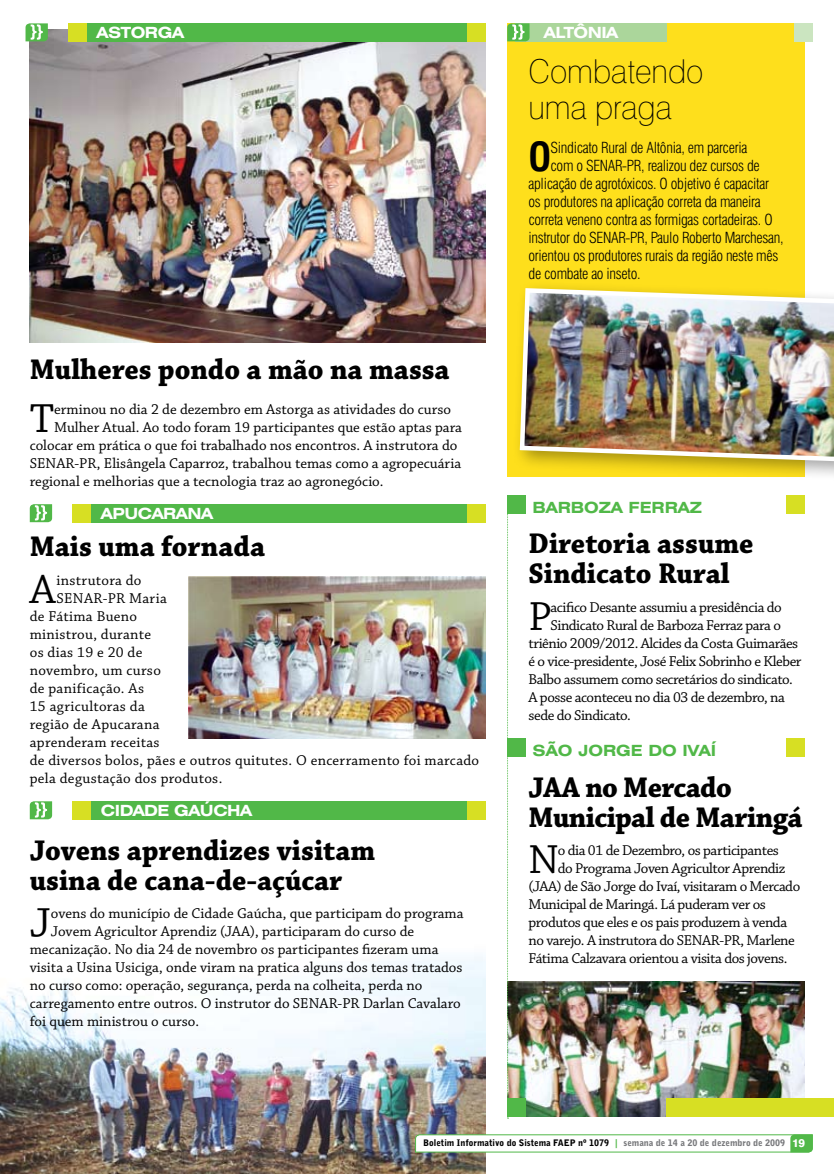
<style>
.page{position:relative;width:834px;height:1174px;background:#fff}
.page>*{position:absolute;margin:0;border:0;box-sizing:border-box;transform-origin:0 0}
.t1{font:42.75px "Chaparral Pro";color:#000}
.t2{font:700 condensed 39px "Swiss 721 BT";color:#000}
.t3{font:100 33px/36px "Swiss 721 BT";color:#000;scale:.96 1}
.t4{font:700 30px/30px "Chaparral Pro";color:#000;scale:.96 1}
.t5{font:700 30px/30px "Chaparral Pro";letter-spacing:-.02em;color:#000;scale:.96 1}
.t6{font:700 expanded 15.45px "Swiss 721 BT";letter-spacing:-.03em;color:#fff}
.t7{font:700 expanded 15.45px "Swiss 721 BT";color:#51b848}
.t8{font:15px "Chaparral Pro";color:#000}
.t9{font:15px "Chaparral Pro";letter-spacing:-.03em;color:#000}
.t10{font:300 condensed 15px "Swiss 721 BT";letter-spacing:-.02em;color:#000}
.t11{font:15px "Chaparral Pro";letter-spacing:.02em;color:#000}
.t12{font:900 9px "Bell Gothic BT";color:#000}
.s1{font-family:"Bell Centennial BT Bold Listing";font-weight:400;color:#51b848}
.s2{color:#77787b}
.s3{font-family:"Swiss 721 BT";font-weight:800;font-size:11.25px;color:#fff}
</style>
<div class="page">
<img style="left:508px;top:981px;width:296px;height:135px">
<img style="left:30px;top:30px;width:456px;height:312px">
<img style="left:0;top:956px;width:486px;height:218px">
<svg style="left:415px;top:1134px;width:398px;height:18px"></svg>
<div style="left:68px;top:23px;width:418px;height:18px;background:#51b848"></div>
<div style="left:68px;top:23px;width:18px;height:18px;background:#d7df23"></div>
<svg style="left:26px;top:23px;width:22px;height:18px"></svg>
<div style="left:468px;top:23px;width:18px;height:18px;background:#d7df23"></div>
<div style="left:507px;top:23px;width:297px;height:375px;background:#fedf1c"></div>
<div style="left:515px;top:23px;width:151px;height:18px;background:#abd69b"></div>
<svg style="left:507px;top:23px;width:22px;height:18px"></svg>
<div style="left:794px;top:23px;width:18px;height:18px;background:#cbe5c0"></div>
<div style="left:72px;top:801px;width:414px;height:18px;background:#51b848"></div>
<div style="left:72px;top:801px;width:18px;height:18px;background:#d7df23"></div>
<svg style="left:30px;top:801px;width:22px;height:18px"></svg>
<div style="left:468px;top:801px;width:18px;height:18px;background:#d7df23"></div>
<div style="left:72px;top:504px;width:414px;height:18px;background:#51b848"></div>
<div style="left:72px;top:504px;width:18px;height:18px;background:#d7df23"></div>
<svg style="left:30px;top:504px;width:22px;height:18px"></svg>
<div style="left:468px;top:504px;width:18px;height:18px;background:#d7df23"></div>
<div style="left:666px;top:1098px;width:167px;height:18px;background:#d7df23"></div>
<div style="left:507px;top:1098px;width:18px;height:18px;background:#51b848"></div>
<svg style="left:507px;top:513px;width:1px;height:605px"></svg>
<div style="left:786px;top:495px;width:18px;height:18px;background:#d7df23"></div>
<div style="left:507px;top:495px;width:18px;height:18px;background:#51b848"></div>
<img style="left:189px;top:576px;width:297px;height:162px">
<div style="left:511px;top:279px;width:322px;height:210px;background:#000;opacity:.35"></div>
<img style="left:517px;top:286px;width:316px;height:178px">
<div style="left:786px;top:738px;width:18px;height:18px;background:#d7df23"></div>
<div style="left:507px;top:738px;width:18px;height:18px;background:#51b848"></div>
<p class="t6" style="left:97px;top:23px;width:89px">ASTORGA</p>
<p class="t6" style="left:543px;top:23px;width:76px">ALTÔNIA</p>
<h3 class="t4" style="left:30px;top:356px;width:439px">Mulheres pondo a mão na massa</h3>
<h1 class="t1" style="left:30px;top:395px;width:26px">T</h1>
<p class="t8" style="left:54px;top:401px;width:398px">erminou no dia 2 de dezembro em Astorga as atividades do curso</p>
<p class="t8" style="left:54px;top:419px;width:409px">Mulher Atual. Ao todo foram 19 participantes que estão aptas para</p>
<p class="t8" style="left:30px;top:437px;width:429px">colocar em prática o que foi trabalhado nos encontros. A instrutora do</p>
<p class="t8" style="left:30px;top:455px;width:433px">SENAR-PR, Elisângela Caparroz, trabalhou temas como a agropecuária</p>
<p class="t8" style="left:30px;top:473px;width:355px">regional e melhorias que a tecnologia traz ao agronegócio.</p>
<p class="t6" style="left:101px;top:504px;width:114px">APUCARANA</p>
<h3 class="t4" style="left:30px;top:532px;width:246px">Mais uma fornada</h3>
<h1 class="t1" style="left:30px;top:566px;width:27px">A</h1>
<p class="t11" style="left:57px;top:572px;width:86px">instrutora do</p>
<p class="t11" style="left:57px;top:590px;width:112px">SENAR-PR Maria</p>
<p class="t11" style="left:30px;top:608px;width:109px">de Fátima Bueno</p>
<p class="t11" style="left:30px;top:626px;width:123px">ministrou, durante</p>
<p class="t11" style="left:30px;top:644px;width:114px">os dias 19 e 20 de</p>
<p class="t11" style="left:30px;top:662px;width:133px">novembro, um curso</p>
<p class="t11" style="left:30px;top:680px;width:116px">de panificação. As</p>
<p class="t11" style="left:30px;top:698px;width:116px">15 agricultoras da</p>
<p class="t11" style="left:30px;top:716px;width:131px">região de Apucarana</p>
<p class="t11" style="left:30px;top:734px;width:131px">aprenderam receitas</p>
<p class="t11" style="left:30px;top:752px;width:450px">de diversos bolos, pães e outros quitutes. O encerramento foi marcado</p>
<p class="t11" style="left:30px;top:770px;width:194px">pela degustação dos produtos.</p>
<p class="t6" style="left:101px;top:801px;width:153px">CIDADE GAÚCHA</p>
<h3 class="t4" style="left:30px;top:836px;width:361px">Jovens aprendizes visitam usina de cana-de-açúcar</h3>
<h1 class="t1" style="left:30px;top:899px;width:23px">J</h1>
<p class="t8" style="left:51px;top:905px;width:414px">ovens do município de Cidade Gaúcha, que participam do programa</p>
<p class="t8" style="left:51px;top:923px;width:365px">Jovem Agricultor Aprendiz (JAA), participaram do curso de</p>
<p class="t8" style="left:30px;top:941px;width:410px">mecanização. No dia 24 de novembro os participantes fizeram uma</p>
<p class="t8" style="left:30px;top:959px;width:434px">visita a Usina Usiciga, onde viram na pratica alguns dos temas tratados</p>
<p class="t8" style="left:30px;top:977px;width:394px">no curso como: operação, segurança, perda na colheita, perda no</p>
<p class="t8" style="left:30px;top:995px;width:432px">carregamento entre outros. O instrutor do SENAR-PR Darlan Cavalaro</p>
<p class="t8" style="left:30px;top:1013px;width:171px">foi quem ministrou o curso.</p>
<h3 class="t3" style="left:528px;top:53px;width:184px">Combatendo uma praga</h3>
<h2 class="t2" style="left:528px;top:133px;width:21px">O</h2>
<p class="t10" style="left:550px;top:139px;width:198px">Sindicato Rural de Altônia, em parceria</p>
<p class="t10" style="left:550px;top:157px;width:211px">com o SENAR-PR, realizou dez cursos de</p>
<p class="t10" style="left:528px;top:175px;width:242px">aplicação de agrotóxicos. O objetivo é capacitar</p>
<p class="t10" style="left:528px;top:193px;width:234px">os produtores na aplicação correta da maneira</p>
<p class="t10" style="left:528px;top:211px;width:245px">correta veneno contra as formigas cortadeiras. O</p>
<p class="t10" style="left:528px;top:229px;width:256px">instrutor do SENAR-PR, Paulo Roberto Marchesan,</p>
<p class="t10" style="left:528px;top:247px;width:251px">orientou os produtores rurais da região neste mês</p>
<p class="t10" style="left:528px;top:265px;width:114px">de combate ao inseto.</p>
<p class="t7" style="left:532px;top:498px;width:171px">BARBOZA FERRAZ</p>
<h3 class="t4" style="left:528px;top:530px;width:236px">Diretoria assume<br>Sindicato Rural</h3>
<h1 class="t1" style="left:528px;top:593px;width:25px">P</h1>
<p class="t9" style="left:550px;top:599px;width:233px">acifico Desante assumiu a presidência do</p>
<p class="t9" style="left:550px;top:617px;width:232px">Sindicato Rural de Barboza Ferraz para o</p>
<p class="t9" style="left:528px;top:635px;width:271px">triênio 2009/2012. Alcides da Costa Guimarães</p>
<p class="t9" style="left:528px;top:653px;width:274px">é o vice-presidente, José Felix Sobrinho e Kleber</p>
<p class="t9" style="left:528px;top:671px;width:266px">Balbo assumem como secretários do sindicato.</p>
<p class="t9" style="left:528px;top:689px;width:258px">A posse aconteceu no dia 03 de dezembro, na</p>
<p class="t9" style="left:528px;top:707px;width:104px">sede do Sindicato.</p>
<p class="t7" style="left:532px;top:741px;width:185px">SÃO JORGE DO IVAÍ</p>
<h3 class="t5" style="left:528px;top:773px;width:287px">JAA no Mercado<br>Municipal de Maringá</h3>
<h1 class="t1" style="left:528px;top:836px;width:32px">N</h1>
<p class="t9" style="left:557px;top:842px;width:222px">o dia 01 de Dezembro, os participantes</p>
<p class="t9" style="left:557px;top:860px;width:229px">do Programa Joven Agricultor Aprendiz</p>
<p class="t9" style="left:528px;top:878px;width:273px">(JAA) de São Jorge do Ivaí, visitaram o Mercado</p>
<p class="t9" style="left:528px;top:896px;width:239px">Municipal de Maringá. Lá puderam ver os</p>
<p class="t9" style="left:528px;top:914px;width:260px">produtos que eles e os pais produzem à venda</p>
<p class="t9" style="left:528px;top:932px;width:268px">no varejo. A instrutora do SENAR-PR, Marlene</p>
<p class="t9" style="left:528px;top:950px;width:260px">Fátima Calzavara orientou a visita dos jovens.</p>
<p class="t12" style="left:423px;top:1137px;width:383px">Boletim Informativo do Sistema FAEP nº 1079 <span class="s1">|</span> <span class="s2">semana de 14 a 20 de dezembro de 2009</span> <span class="s3">19</span></p>
</div>
